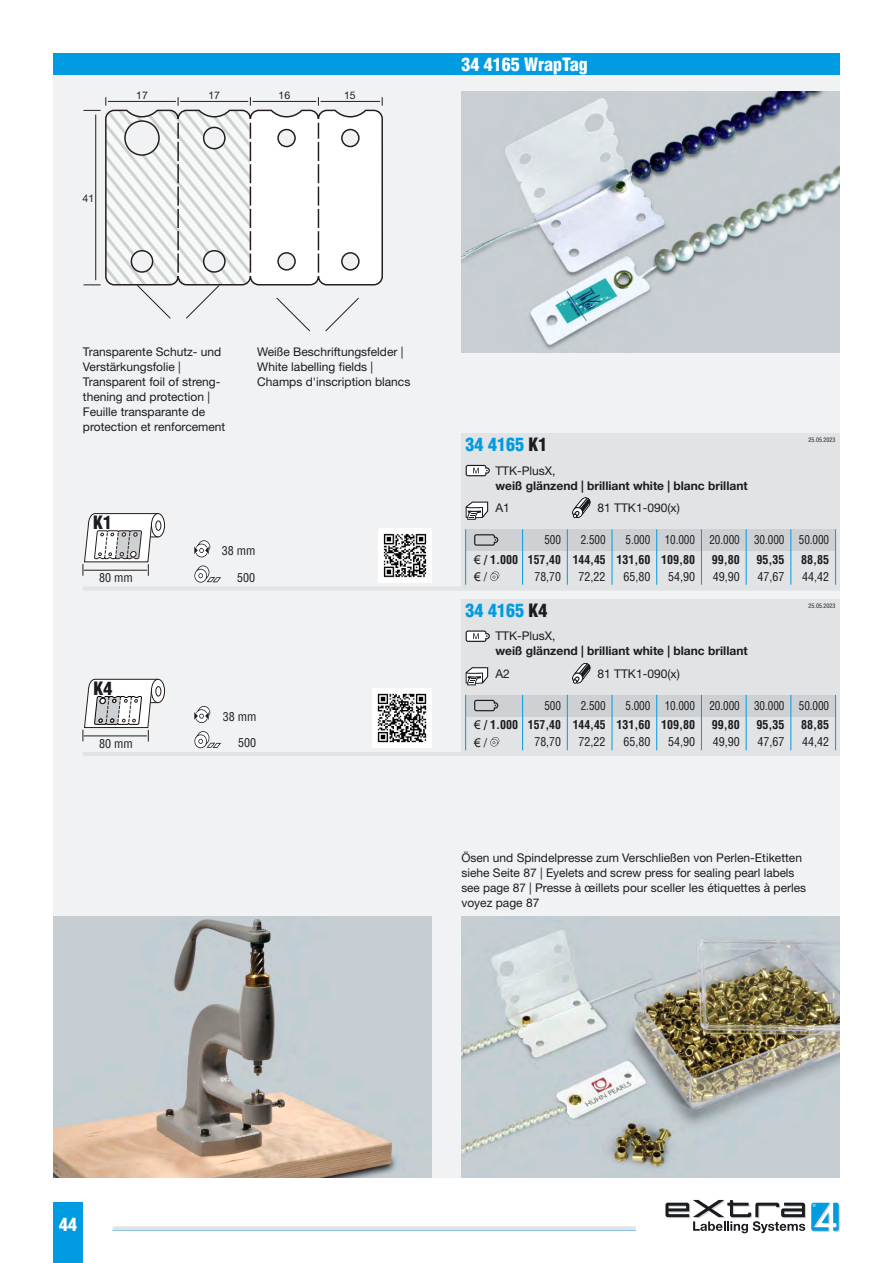
<style>
.page{position:relative;width:893px;height:1263px;background:#fff}
.page>*{position:absolute;margin:0;border:0;box-sizing:border-box;transform-origin:0 0}
.t1{font:900 condensed 18px "Helvetica";color:#009be1}
.t2{font:900 condensed 18px "Helvetica";color:#fff}
.t3{font:900 condensed 18px "Helvetica";color:#1b1c20}
.t4{font:12px/15px "Helvetica Neue";color:#1b1c20}
.t5{font:700 condensed 12px/19.2px "Helvetica";color:#1b1c20}
.t6{font:condensed 12px "Helvetica";color:#1b1c20}
.t7{font:700 12px "Helvetica Neue";color:#1b1c20}
.t8{font:condensed 12px "Helvetica";color:#1b1c20;scale:.93 1}
.t9{font:12px "Arial";color:#1b1c20}
.t10{font:10.5px "Helvetica Neue";color:#1b1c20}
.t11{font:condensed 6px "Helvetica";color:#1b1c20}
.s1{color:#1b1c20}
.s2{font-weight:400}
.s3{font-family:"Arial";font-weight:400;font-stretch:normal}
.s4{font-family:"Helvetica";font-stretch:condensed}
</style>
<div class="page">
<svg style="left:665px;top:1200px;width:175px;height:33px"></svg>
<div style="left:53px;top:1202px;width:30px;height:61px;background:#009be1"></div>
<hr style="left:113px;top:1230px;width:523px;height:1px;background:#009be1">
<hr style="left:113px;top:1226px;width:523px;height:4px;background:#e1e3e5">
<div style="left:53px;top:53px;width:787px;height:1125px;background:#f1f2f3"></div>
<svg style="left:194px;top:731px;width:27px;height:17px"></svg>
<svg style="left:194px;top:706px;width:16px;height:17px"></svg>
<svg style="left:83px;top:678px;width:82px;height:63px"></svg>
<hr style="left:84px;top:736px;width:63px;height:1px;background:#241e1e">
<div style="left:461px;top:599px;width:379px;height:157px;background:#e1e3e5"></div>
<hr style="left:83px;top:752px;width:757px;height:4px;background:#e1e3e5">
<div style="left:466px;top:695px;width:370px;height:21px;background:#ced1d3"></div>
<hr style="left:465px;top:695px;width:1px;height:55px;background:#009be1">
<hr style="left:522px;top:695px;width:1px;height:55px;background:#009be1">
<hr style="left:567px;top:695px;width:1px;height:55px;background:#009be1">
<hr style="left:612px;top:695px;width:1px;height:55px;background:#009be1">
<hr style="left:656px;top:695px;width:1px;height:55px;background:#009be1">
<hr style="left:701px;top:695px;width:1px;height:55px;background:#009be1">
<hr style="left:746px;top:695px;width:1px;height:55px;background:#009be1">
<hr style="left:791px;top:695px;width:1px;height:55px;background:#009be1">
<hr style="left:835px;top:695px;width:1px;height:55px;background:#009be1">
<svg style="left:474px;top:700px;width:24px;height:11px"></svg>
<svg style="left:490px;top:737px;width:9px;height:9px"></svg>
<svg style="left:466px;top:630px;width:24px;height:12px"></svg>
<svg style="left:572px;top:662px;width:19px;height:22px"></svg>
<svg style="left:466px;top:667px;width:22px;height:18px"></svg>
<svg style="left:194px;top:565px;width:27px;height:18px"></svg>
<svg style="left:194px;top:540px;width:16px;height:17px"></svg>
<svg style="left:83px;top:513px;width:82px;height:63px"></svg>
<hr style="left:84px;top:570px;width:63px;height:1px;background:#241e1e">
<div style="left:461px;top:433px;width:379px;height:157px;background:#e1e3e5"></div>
<div style="left:83px;top:586px;width:757px;height:5px;background:#e1e3e5"></div>
<div style="left:466px;top:529px;width:370px;height:22px;background:#ced1d3"></div>
<hr style="left:465px;top:529px;width:1px;height:56px;background:#009be1">
<hr style="left:522px;top:529px;width:1px;height:56px;background:#009be1">
<hr style="left:567px;top:529px;width:1px;height:56px;background:#009be1">
<hr style="left:612px;top:529px;width:1px;height:56px;background:#009be1">
<hr style="left:656px;top:529px;width:1px;height:56px;background:#009be1">
<hr style="left:701px;top:529px;width:1px;height:56px;background:#009be1">
<hr style="left:746px;top:529px;width:1px;height:56px;background:#009be1">
<hr style="left:791px;top:529px;width:1px;height:56px;background:#009be1">
<hr style="left:835px;top:529px;width:1px;height:56px;background:#009be1">
<svg style="left:474px;top:534px;width:24px;height:12px"></svg>
<svg style="left:490px;top:571px;width:9px;height:10px"></svg>
<svg style="left:466px;top:465px;width:24px;height:11px"></svg>
<svg style="left:572px;top:497px;width:19px;height:21px"></svg>
<svg style="left:466px;top:501px;width:22px;height:19px"></svg>
<svg style="left:84px;top:97px;width:299px;height:235px"></svg>
<hr style="left:95px;top:115px;width:1px;height:165px;background:#241e1e">
<img style="left:461px;top:91px;width:379px;height:262px">
<img style="left:53px;top:916px;width:379px;height:262px">
<img style="left:461px;top:916px;width:379px;height:262px">
<div style="left:53px;top:53px;width:787px;height:22px;background:#009be1"></div>
<img style="left:378px;top:529px;width:54px;height:53px">
<img style="left:373px;top:689px;width:59px;height:59px">
<p class="t10" style="left:83px;top:192px;width:13px">41</p>
<p class="t10" style="left:136px;top:89px;width:13px">17</p>
<p class="t10" style="left:208px;top:89px;width:13px">17</p>
<p class="t10" style="left:279px;top:89px;width:13px">16</p>
<p class="t10" style="left:344px;top:89px;width:13px">15</p>
<h1 class="t2" style="left:461px;top:53px;width:128px">34 4165 WrapTag</h1>
<p class="t4" style="left:83px;top:344px;width:144px">Transparente Schutz- und<br>Verstärkungsfolie |<br>Transparent foil of streng&shy;thening and protection |<br>Feuille transparante de protection et renforcement</p>
<p class="t4" style="left:257px;top:344px;width:155px">Weiße Beschriftungsfelder |<br>White labelling fields |<br>Champs d'inscription blancs</p>
<h1 class="t3" style="left:93px;top:511px;width:21px">K1</h1>
<p class="t6" style="left:99px;top:570px;width:35px">80 mm</p>
<h1 class="t3" style="left:93px;top:677px;width:21px">K4</h1>
<p class="t6" style="left:99px;top:736px;width:35px">80 mm</p>
<p class="t6" style="left:222px;top:543px;width:35px">38 mm</p>
<p class="t6" style="left:237px;top:570px;width:19px">500</p>
<p class="t6" style="left:223px;top:709px;width:35px">38 mm</p>
<p class="t6" style="left:238px;top:735px;width:19px">500</p>
<h1 class="t1" style="left:466px;top:433px;width:83px">34 4165 <span class="s1">K1</span></h1>
<p class="t4" style="left:495px;top:463px;width:62px">TTK-PlusX,</p>
<p class="t7" style="left:495px;top:478px;width:254px">weiß glänzend | brilliant white | blanc brillant</p>
<p class="t4" style="left:495px;top:500px;width:16px">A1</p>
<p class="t4" style="left:597px;top:500px;width:84px">81 TTK1-090(x)</p>
<p class="t11" style="left:809px;top:436px;width:28px">25.05.2023</p>
<p class="t5" style="left:474px;top:530px;width:357px;text-indent:151px"><span class="s2">5.000 10.000 20.000 30.000 50.000 </span><span class="s3">€</span> / 1.000 157,40 144,45 131,60 109,80</p>
<p class="t8" style="left:544px;top:533px;width:19px">500</p>
<p class="t8" style="left:581px;top:533px;width:28px">2.500</p>
<p class="t5" style="left:712px;top:550px;width:29px">99,80</p>
<p class="t5" style="left:756px;top:550px;width:29px">95,35</p>
<p class="t5" style="left:801px;top:550px;width:29px">88,85</p>
<p class="t9" style="left:474px;top:572px;width:15px">€ <span class="s4">/</span></p>
<p class="t6" style="left:534px;top:569px;width:28px">78,70</p>
<p class="t6" style="left:579px;top:569px;width:28px">72,22</p>
<p class="t6" style="left:623px;top:569px;width:28px">65,80</p>
<p class="t6" style="left:668px;top:569px;width:28px">54,90</p>
<p class="t6" style="left:713px;top:569px;width:28px">49,90</p>
<p class="t6" style="left:757px;top:569px;width:29px">47,67</p>
<p class="t6" style="left:802px;top:569px;width:28px">44,42</p>
<h1 class="t1" style="left:466px;top:599px;width:83px">34 4165 <span class="s1">K4</span></h1>
<p class="t4" style="left:495px;top:628px;width:62px">TTK-PlusX,</p>
<p class="t7" style="left:495px;top:644px;width:254px">weiß glänzend | brilliant white | blanc brillant</p>
<p class="t4" style="left:495px;top:666px;width:16px">A2</p>
<p class="t4" style="left:597px;top:666px;width:84px">81 TTK1-090(x)</p>
<p class="t11" style="left:809px;top:601px;width:28px">25.05.2023</p>
<p class="t5" style="left:474px;top:696px;width:357px;text-indent:151px"><span class="s2">5.000 10.000 20.000 30.000 50.000 </span><span class="s3">€</span> / 1.000 157,40 144,45 131,60 109,80</p>
<p class="t8" style="left:544px;top:698px;width:19px">500</p>
<p class="t8" style="left:581px;top:698px;width:28px">2.500</p>
<p class="t5" style="left:712px;top:715px;width:29px">99,80</p>
<p class="t5" style="left:756px;top:715px;width:29px">95,35</p>
<p class="t5" style="left:801px;top:715px;width:29px">88,85</p>
<p class="t9" style="left:474px;top:738px;width:15px">€ <span class="s4">/</span></p>
<p class="t6" style="left:534px;top:734px;width:28px">78,70</p>
<p class="t6" style="left:579px;top:734px;width:28px">72,22</p>
<p class="t6" style="left:623px;top:734px;width:28px">65,80</p>
<p class="t6" style="left:668px;top:734px;width:28px">54,90</p>
<p class="t6" style="left:713px;top:734px;width:28px">49,90</p>
<p class="t6" style="left:757px;top:734px;width:29px">47,67</p>
<p class="t6" style="left:802px;top:734px;width:28px">44,42</p>
<p class="t4" style="left:461px;top:850px;width:346px">Ösen und Spindelpresse zum Verschließen von Perlen-Etiketten siehe Seite 87 | Eyelets and screw press for sealing pearl labels see page 87 | Presse à œillets pour sceller les étiquettes à perles voyez page 87</p>
<h1 class="t2" style="left:59px;top:1213px;width:19px">44</h1>
</div>
